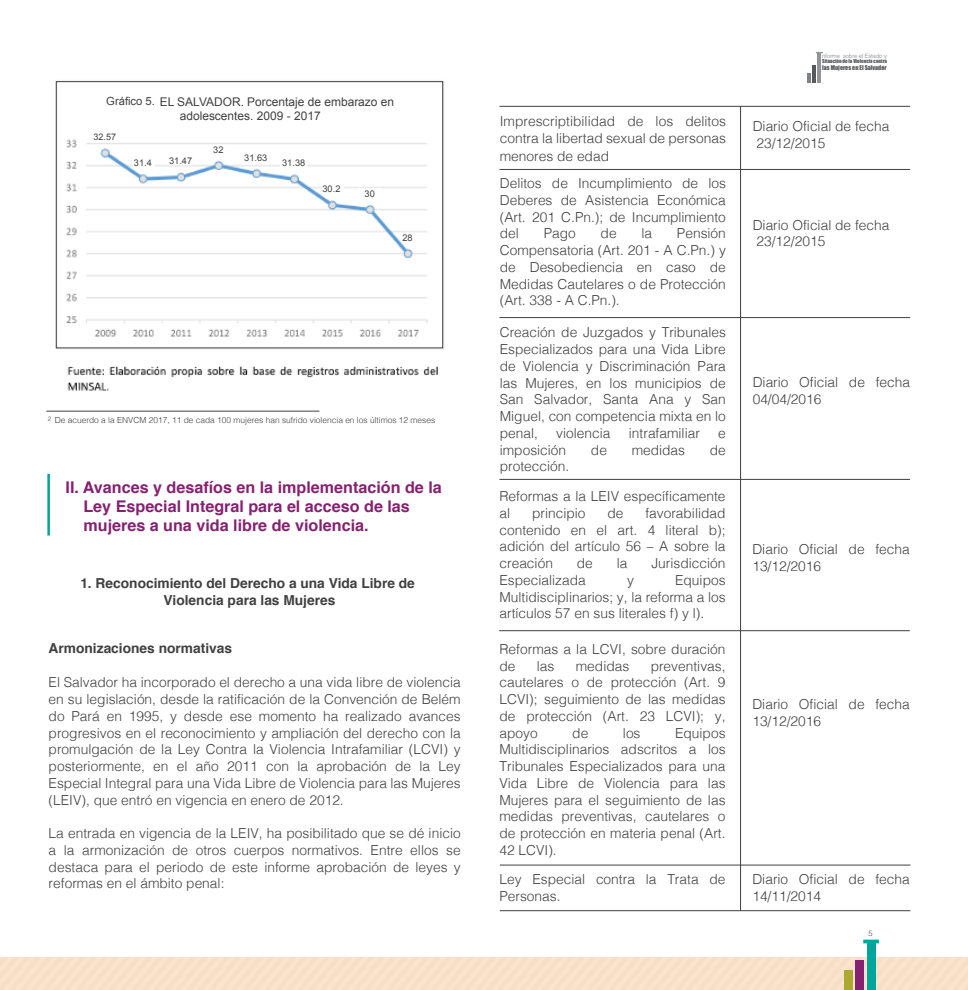
<style>
.page{position:relative;width:968px;height:990px;background:#fff}
.page>*{position:absolute;margin:0;border:0;box-sizing:border-box;transform-origin:0 0}
.t1{font:700 16.12px/19.4px "Helvetica";color:#852170}
.t2{font:300 13.75px/16.8px "Helvetica";color:#404041;text-align:justify}
.t3{font:700 13.75px/16.8px "Helvetica";color:#404041;text-align:center}
.t4{font:12px/14.4px "Arial";color:#404041;text-align:center}
.t5{font:9.25px "Arial";color:#404041}
.t6{font:9px "Arial";color:#404041}
.t7{font:300 8.38px "Helvetica";color:#404041}
.t8{font:300 7.5px "Helvetica";color:#404041}
.t9{font:6px "Impact";color:#58595b}
.t10{font:5.75px "Kannada Sangam MN";color:#929497}
.t11{font:5px "Impact";color:#58595b}
.s1{font-size:11.25px}
</style>
<div class="page">
<div style="left:0;top:958px;width:968px;height:32px;background:#f8e1c8"></div>
<hr style="left:812px;top:65px;width:4px;height:18px;background:#58595b">
<hr style="left:807px;top:73px;width:4px;height:10px;background:#808184">
<hr style="left:817px;top:53px;width:4px;height:30px;background:#929497">
<div style="left:855px;top:961px;width:9px;height:29px;background:#852170"></div>
<div style="left:844px;top:971px;width:9px;height:19px;background:#aca932"></div>
<div style="left:867px;top:942px;width:8px;height:48px;background:#00a69c"></div>
<hr style="left:863px;top:940px;width:15px;height:3px;background:#00a69c">
<hr style="left:47px;top:474px;width:3px;height:62px;background:#00a69c">
<hr style="left:499px;top:106px;width:411px;height:1px;background:#404041">
<hr style="left:499px;top:169px;width:411px;height:1px;background:#404041">
<hr style="left:499px;top:317px;width:411px;height:1px;background:#404041">
<hr style="left:499px;top:630px;width:410px;height:1px;background:#404041">
<hr style="left:500px;top:865px;width:410px;height:1px;background:#404041">
<hr style="left:499px;top:479px;width:411px;height:1px;background:#404041">
<hr style="left:500px;top:910px;width:410px;height:1px;background:#404041">
<hr style="left:740px;top:106px;width:1px;height:805px;background:#404041">
<img style="left:46px;top:80px;width:398px;height:331px">
<hr style="left:46px;top:411px;width:273px;height:1px;background:#404041">
<div style="left:97px;top:94px;width:62px;height:15px;background:#fff"></div>
<div style="left:159px;top:93px;width:240px;height:33px;background:#fff"></div>
<div style="left:91px;top:132px;width:27px;height:11px;background:#fff"></div>
<div style="left:133px;top:156px;width:21px;height:11px;background:#fff"></div>
<div style="left:167px;top:155px;width:26px;height:10px;background:#fff"></div>
<div style="left:211px;top:145px;width:19px;height:10px;background:#fff"></div>
<div style="left:242px;top:153px;width:27px;height:10px;background:#fff"></div>
<div style="left:280px;top:158px;width:26px;height:10px;background:#fff"></div>
<div style="left:322px;top:183px;width:21px;height:11px;background:#fff"></div>
<div style="left:358px;top:188px;width:23px;height:11px;background:#fff"></div>
<div style="left:402px;top:233px;width:13px;height:10px;background:#fff"></div>
<div style="left:56px;top:81px;width:387px;height:267px;border:1px solid #404041"></div>
<p class="t4" style="left:106px;top:94px;width:289px"><span class="s1">Gráfico 5.</span> EL SALVADOR. Porcentaje de embarazo en adolescentes. 2009 - 2017</p>
<p class="t6" style="left:94px;top:131px;width:24px">32.57</p>
<p class="t5" style="left:134px;top:157px;width:19px">31.4</p>
<p class="t5" style="left:169px;top:155px;width:25px">31.47</p>
<p class="t5" style="left:213px;top:143px;width:12px">32</p>
<p class="t5" style="left:244px;top:152px;width:25px">31.63</p>
<p class="t5" style="left:282px;top:157px;width:25px">31.38</p>
<p class="t5" style="left:322px;top:183px;width:19px">30.2</p>
<p class="t5" style="left:364px;top:187px;width:12px">30</p>
<p class="t5" style="left:402px;top:231px;width:12px">28</p>
<p class="t7" style="left:48px;top:413px;width:389px"><sup>2</sup> De acuerdo a la ENVCM 2017, 11 de cada 100 mujeres han sufrido violencia en los últimos 12 meses</p>
<p class="t2" style="left:500px;top:111px;width:228px;line-height:17.5px">Imprescriptibilidad de los delitos contra la libertad sexual de personas menores de edad</p>
<p class="t2" style="left:500px;top:174px;width:228px">Delitos de Incumplimiento de los Deberes de Asistencia Económica (Art. 201 C.Pn.); de Incumplimiento del</p>
<p class="t2" style="left:500px;top:224px;width:228px;text-indent:177px">Pensión Compensatoria (Art. 201 - A C.Pn.) y de Desobediencia en caso de Medidas Cautelares o de Protección (Art. 338 - A C.Pn.).</p>
<p class="t2" style="left:500px;top:323px;width:228px">Creación de Juzgados y Tribunales Especializados para una Vida Libre de Violencia y Discriminación Para las Mujeres, en los municipios de San Salvador, Santa Ana y San Miguel, con competencia mixta en lo penal,</p>
<p class="t2" style="left:543px;top:224px;width:34px">Pago</p>
<p class="t2" style="left:600px;top:224px;width:18px">de</p>
<p class="t2" style="left:641px;top:224px;width:12px">la</p>
<p class="t2" style="left:556px;top:424px;width:56px">violencia</p>
<p class="t2" style="left:629px;top:424px;width:73px">intrafamiliar</p>
<p class="t2" style="left:718px;top:424px;width:9px">e</p>
<p class="t2" style="left:500px;top:440px;width:68px">imposición</p>
<p class="t2" style="left:591px;top:440px;width:18px">de</p>
<p class="t2" style="left:631px;top:440px;width:55px">medidas</p>
<p class="t2" style="left:709px;top:440px;width:18px">de</p>
<p class="t2" style="left:500px;top:457px;width:71px">protección.</p>
<p class="t1" style="left:83px;top:477px;width:360px;text-indent:-18px">II. Avances y desafíos en la implementación de la<br>Ley Especial Integral para el acceso de las mujeres a una vida libre de violencia.</p>
<p class="t2" style="left:499px;top:487px;width:228px">Reformas a la LEIV específicamente al</p>
<p class="t2" style="left:499px;top:504px;width:228px;text-indent:146px">favorabilidad contenido en el art. 4 literal b); adición del artículo 56 – A sobre la creación</p>
<p class="t2" style="left:532px;top:504px;width:55px">principio</p>
<p class="t2" style="left:607px;top:504px;width:18px">de</p>
<p class="t2" style="left:577px;top:554px;width:18px">de</p>
<p class="t2" style="left:617px;top:554px;width:12px">la</p>
<p class="t2" style="left:651px;top:554px;width:76px">Jurisdicción</p>
<p class="t2" style="left:499px;top:571px;width:88px">Especializada</p>
<p class="t2" style="left:627px;top:571px;width:8px">y</p>
<p class="t2" style="left:499px;top:571px;width:228px;text-indent:176px">Equipos Multidisciplinarios; y, la reforma a los artículos 57 en sus literales f) y l).</p>
<p class="t2" style="left:499px;top:640px;width:228px">Reformas a la LCVI, sobre duración de</p>
<p class="t3" style="left:80px;top:575px;width:336px">1. Reconocimiento del Derecho a una Vida Libre de<br>Violencia para las Mujeres</p>
<p class="t3" style="left:49px;top:640px;width:185px">Armonizaciones normativas</p>
<p class="t2" style="left:49px;top:673px;width:413px">El Salvador ha incorporado el derecho a una vida libre de violencia en su legislación, desde la ratificación de la Convención de Belém do Pará en 1995, y desde ese momento ha realizado avances progresivos en el reconocimiento y ampliación del derecho con la promulgación de la Ley Contra la Violencia Intrafamiliar (LCVI) y posteriormente, en el año 2011 con la aprobación de la Ley Especial Integral para una Vida Libre de Violencia para las Mujeres (LEIV), que entró en vigencia en enero de 2012.</p>
<p class="t2" style="left:49px;top:824px;width:413px">La entrada en vigencia de la LEIV, ha posibilitado que se dé inicio a la armonización de otros cuerpos normativos. Entre ellos se destaca para el periodo de este informe aprobación de leyes y reformas en el ámbito penal:</p>
<p class="t2" style="left:499px;top:656px;width:228px;text-indent:151px">preventivas, cautelares o de protección (Art. 9<br>LCVI); seguimiento de las medidas de protección (Art. 23 LCVI); y, apoyo</p>
<p class="t2" style="left:537px;top:656px;width:19px">las</p>
<p class="t2" style="left:576px;top:656px;width:55px">medidas</p>
<p class="t2" style="left:499px;top:723px;width:228px;text-indent:176px">Equipos Multidisciplinarios adscritos a los Tribunales Especializados para una Vida Libre de Violencia para las Mujeres para el seguimiento de las medidas preventivas, cautelares o de protección en materia penal (Art.<br>42 LCVI).</p>
<p class="t2" style="left:499px;top:870px;width:227px">Ley Especial contra la Trata de<br>Personas.</p>
<p class="t2" style="left:572px;top:723px;width:18px">de</p>
<p class="t2" style="left:623px;top:723px;width:19px">los</p>
<p class="t10" style="left:822px;top:52px;width:66px">nforme sobre el Estado y</p>
<p class="t11" style="left:822px;top:57px;width:66px">Situación de la Violencia contra</p>
<p class="t9" style="left:822px;top:63px;width:66px">las Mujeres en El Salvador</p>
<p class="t2" style="left:752px;top:116px;width:138px;line-height:17.5px">Diario Oficial de fecha<br>23/12/2015</p>
<p class="t2" style="left:752px;top:216px;width:138px">Diario Oficial de fecha<br>23/12/2015</p>
<p class="t2" style="left:752px;top:372px;width:159px;line-height:17.5px">Diario Oficial de fecha<br>04/04/2016</p>
<p class="t2" style="left:752px;top:539px;width:159px;line-height:17.5px">Diario Oficial de fecha<br>13/12/2016</p>
<p class="t2" style="left:752px;top:695px;width:159px">Diario Oficial de fecha<br>13/12/2016</p>
<p class="t2" style="left:752px;top:870px;width:159px">Diario Oficial de fecha<br>14/11/2014</p>
<p class="t8" style="left:868px;top:927px;width:6px">5</p>
</div>
